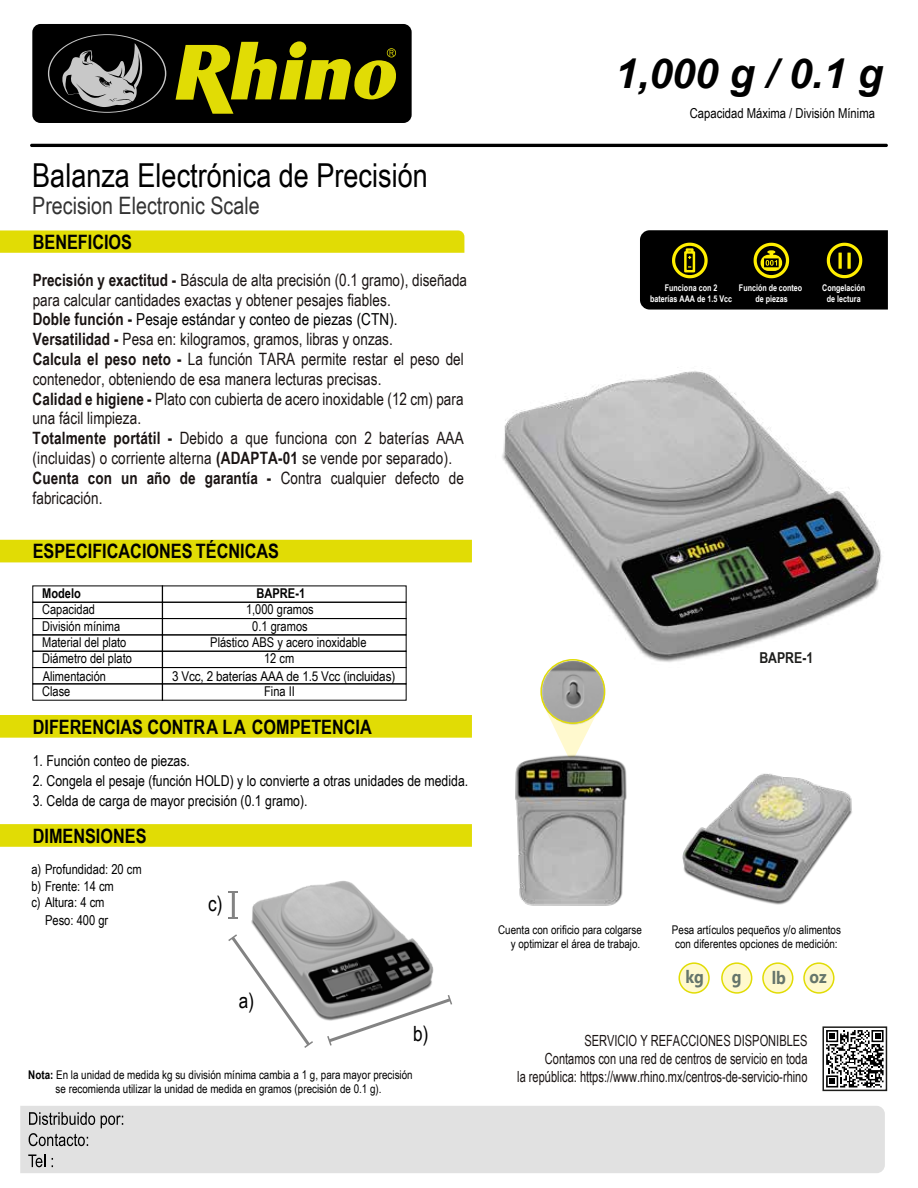
<style>
.page{position:relative;width:918px;height:1188px;background:#fff}
.page>*{position:absolute;margin:0;border:0;box-sizing:border-box;transform-origin:0 0}
.t1{font:italic 700 41.25px "Arial";color:#000}
.t2{font:33px "Arial Narrow";color:#000}
.t3{font:24px "Arial Narrow";color:#333}
.t4{font:21px "Arial Narrow";color:#000}
.t5{font:700 19.8px "Arial Narrow";color:#000}
.t6{font:700 17.85px "Segoe UI";color:#65756b;scale:.88 1}
.t7{font:16.95px/19.8px "Arial Narrow";letter-spacing:.005em;color:#1a1413}
.t8{font:16.5px "Arial Narrow";letter-spacing:.005em;color:#000}
.t9{font:15.3px/18px "Arial Narrow";color:#1a1413;text-align:right;scale:.88 1}
.t10{font:15px "Arial Narrow";color:#000}
.t11{font:700 15px "Arial Narrow";color:#1d1d1b}
.t12{font:13.8px "Arial Narrow";color:#000}
.t13{font:13.65px/16.4px "Arial Narrow";color:#000}
.t14{font:13.5px/16.4px "Arial Narrow";color:#000}
.t15{font:13.5px "Arial Narrow";color:#000;scale:1.06 1}
.t16{font:700 13.5px "Arial Narrow";color:#000}
.t17{font:12px/14.4px "Arial Narrow";color:#000;text-align:right}
.t18{font:700 9.15px/10.5px "Arial Narrow";color:#fff;text-align:center;scale:.95 1}
.s1{font-weight:700}
.s2{font-weight:700;font-size:16.95px;color:#1a1413}
</style>
<div class="page">
<svg style="left:558px;top:735px;width:28px;height:11px"></svg>
<div style="left:32px;top:602px;width:131px;height:17px;border:1px solid #000"></div>
<div style="left:162px;top:586px;width:245px;height:17px;border:1px solid #000"></div>
<div style="left:32px;top:618px;width:131px;height:17px;border:1px solid #000"></div>
<div style="left:32px;top:651px;width:131px;height:17px;border:1px solid #000"></div>
<div style="left:32px;top:667px;width:131px;height:17px;border:1px solid #000"></div>
<div style="left:162px;top:618px;width:245px;height:17px;border:1px solid #000"></div>
<div style="left:162px;top:651px;width:245px;height:17px;border:1px solid #000"></div>
<div style="left:162px;top:667px;width:245px;height:17px;border:1px solid #000"></div>
<div style="left:0;top:715px;width:472px;height:23px;background:#e1dc05"></div>
<div style="left:0;top:540px;width:401px;height:22px;background:#e1dc05"></div>
<svg style="left:0;top:824px;width:472px;height:23px;background:#e1dc08"></svg>
<svg style="left:640px;top:230px;width:248px;height:80px;background:#161503"></svg>
<svg style="left:0;top:230px;width:464px;height:23px;background:#e1dd0c"></svg>
<hr style="left:30px;top:144px;width:858px;height:3px;background:#000;border-radius:2px">
<div style="left:20px;top:1106px;width:865px;height:67px;background:#e1e1e1"></div>
<svg style="left:29px;top:1112px;width:66px;height:13px"></svg>
<svg style="left:101px;top:1115px;width:22px;height:13px"></svg>
<svg style="left:29px;top:1133px;width:59px;height:13px"></svg>
<svg style="left:28px;top:1154px;width:17px;height:13px"></svg>
<div style="left:32px;top:24px;width:380px;height:99px;background:#000;border-radius:8px"></div>
<svg style="left:176px;top:41px;width:220px;height:73px"></svg>
<svg style="left:48px;top:34px;width:118px;height:79px"></svg>
<svg style="left:826px;top:1030px;width:58px;height:58px"></svg>
<div style="left:822px;top:1026px;width:65px;height:65px;border:2px solid #1d1d1b"></div>
<div style="left:722px;top:963px;width:30px;height:30px;background:#fff9ce;border-radius:50%"></div>
<div style="left:721px;top:962px;width:31px;height:32px;border:2px solid #e1dc05;border-radius:50%"></div>
<div style="left:679px;top:963px;width:30px;height:30px;background:#fff9ce;border-radius:50%"></div>
<div style="left:678px;top:962px;width:32px;height:32px;border:2px solid #e1dc05;border-radius:50%"></div>
<div style="left:763px;top:963px;width:30px;height:30px;background:#fff9ce;border-radius:50%"></div>
<div style="left:762px;top:962px;width:31px;height:32px;border:2px solid #e1dc05;border-radius:50%"></div>
<div style="left:804px;top:963px;width:30px;height:30px;background:#fff9ce;border-radius:50%"></div>
<div style="left:803px;top:962px;width:32px;height:32px;border:2px solid #e1dc05;border-radius:50%"></div>
<img style="left:228px;top:881px;width:206px;height:139px">
<hr style="left:232px;top:892px;width:3px;height:26px;background:#838383">
<svg style="left:228px;top:917px;width:10px;height:2px"></svg>
<svg style="left:326px;top:995px;width:126px;height:51px"></svg>
<svg style="left:228px;top:934px;width:85px;height:114px"></svg>
<img style="left:401px;top:367px;width:481px;height:326px">
<img style="left:682px;top:773px;width:170px;height:132px">
<img style="left:515px;top:746px;width:112px;height:160px">
<img style="left:527px;top:646px;width:91px;height:89px">
<div style="left:540px;top:659px;width:65px;height:65px;border:2px solid #e1dc05;border-radius:50%"></div>
<h2 class="t2" style="left:32px;top:151px;width:397px">Balanza Electrónica de Precisión</h2>
<h3 class="t3" style="left:32px;top:188px;width:229px">Precision Electronic Scale</h3>
<p class="t5" style="left:33px;top:227px;width:101px">BENEFICIOS</p>
<p class="t7" style="left:33px;top:269px;width:436px"><span class="s1">Precisión y exactitud -</span> Báscula de alta precisión (0.1 gramo), diseñada para calcular cantidades exactas y obtener pesajes fiables.</p>
<p class="t8" style="left:33px;top:307px;width:367px"><span class="s2">Doble función -</span> Pesaje estándar y conteo de piezas (CTN).</p>
<p class="t7" style="left:33px;top:329px;width:433px"><span class="s1">Versatilidad -</span> Pesa en: kilogramos, gramos, libras y onzas.<br><span class="s1">Calcula el peso neto -</span> La función TARA permite restar el peso del contenedor, obteniendo de esa manera lecturas precisas.<br><span class="s1">Calidad e higiene -</span> Plato con cubierta de acero inoxidable (12 cm) para una fácil limpieza.<br><span class="s1">Totalmente portátil -</span> Debido a que funciona con 2 baterías AAA (incluidas) o corriente alterna <span class="s1">(ADAPTA-01</span> se vende por separado).<br><span class="s1">Cuenta con un año de garantía -</span> Contra cualquier defecto de fabricación.</p>
<p class="t5" style="left:33px;top:536px;width:248px">ESPECIFICACIONES TÉCNICAS</p>
<p class="t16" style="left:257px;top:583px;width:50px">BAPRE-1</p>
<p class="t14" style="left:246px;top:601px;width:69px">1,000 gramos</p>
<p class="t14" style="left:252px;top:617px;width:57px">0.1 gramos</p>
<p class="t14" style="left:210px;top:634px;width:158px">Plástico ABS y acero inoxidable</p>
<p class="t14" style="left:264px;top:650px;width:32px">12 cm</p>
<p class="t14" style="left:264px;top:683px;width:32px">Fina II</p>
<p class="t16" style="left:42px;top:583px;width:40px">Modelo</p>
<p class="t14" style="left:42px;top:601px;width:91px">Capacidad<br>División mínima<br>Material del plato<br>Diámetro del plato</p>
<p class="t14" style="left:42px;top:683px;width:30px">Clase</p>
<p class="t14" style="left:43px;top:667px;width:65px">Alimentación</p>
<p class="t15" style="left:172px;top:666px;width:212px">3 Vcc, 2 baterías AAA de 1.5 Vcc (incluidas)</p>
<p class="t5" style="left:33px;top:712px;width:341px">DIFERENCIAS CONTRA LA COMPETENCIA</p>
<p class="t10" style="left:33px;top:750px;width:159px">1. Función conteo de piezas.</p>
<p class="t10" style="left:33px;top:770px;width:437px">2. Congela el pesaje (función HOLD) y lo convierte a otras unidades de medida.</p>
<p class="t10" style="left:33px;top:790px;width:276px">3. Celda de carga de mayor precisión (0.1 gramo).</p>
<p class="t5" style="left:33px;top:821px;width:115px">DIMENSIONES</p>
<p class="t13" style="left:31px;top:861px;width:112px">a) Profundidad: 20 cm b) Frente: 14 cm<br>c) Altura: 4 cm</p>
<p class="t13" style="left:45px;top:911px;width:65px">Peso: 400 gr</p>
<p class="t4" style="left:208px;top:888px;width:16px">c)</p>
<p class="t4" style="left:239px;top:985px;width:17px">a)</p>
<p class="t4" style="left:413px;top:1018px;width:17px">b)</p>
<p class="t17" style="left:28px;top:1067px;width:386px;text-align:center"><span class="s1">Nota:</span> En la unidad de medida kg su división mínima cambia a 1 g, para mayor precisión se recomienda utilizar la unidad de medida en gramos (precisión de 0.1 g).</p>
<h1 class="t1" style="left:615px;top:46px;width:269px">1,000 g / 0.1 g</h1>
<p class="t12" style="left:690px;top:103px;width:187px">Capacidad Máxima / División Mínima</p>
<p class="t18" style="left:650px;top:282px;width:88px">Funciona con 2 baterías AAA de 1.5 Vcc</p>
<p class="t18" style="left:739px;top:282px;width:68px">Función de conteo de piezas</p>
<p class="t18" style="left:822px;top:282px;width:47px">Congelación de lectura</p>
<p class="t11" style="left:759px;top:647px;width:55px">BAPRE-1</p>
<p class="t17" style="left:498px;top:922px;width:145px">Cuenta con orificio para colgarse y optimizar el área de trabajo.</p>
<p class="t17" style="left:672px;top:922px;width:171px;text-align:left">Pesa artículos pequeños y/o alimentos con diferentes opciones de medición:</p>
<p class="t6" style="left:685px;top:959px;width:23px">kg</p>
<p class="t6" style="left:732px;top:959px;width:13px">g</p>
<p class="t6" style="left:772px;top:961px;width:18px">lb</p>
<p class="t6" style="left:809px;top:960px;width:21px">oz</p>
<p class="t9" style="left:517px;top:1031px;width:332px">SERVICIO Y REFACCIONES DISPONIBLES<br>Contamos con una red de centros de servicio en toda<br>la república: https://www.rhino.mx/centros-de-servicio-rhino</p>
</div>
